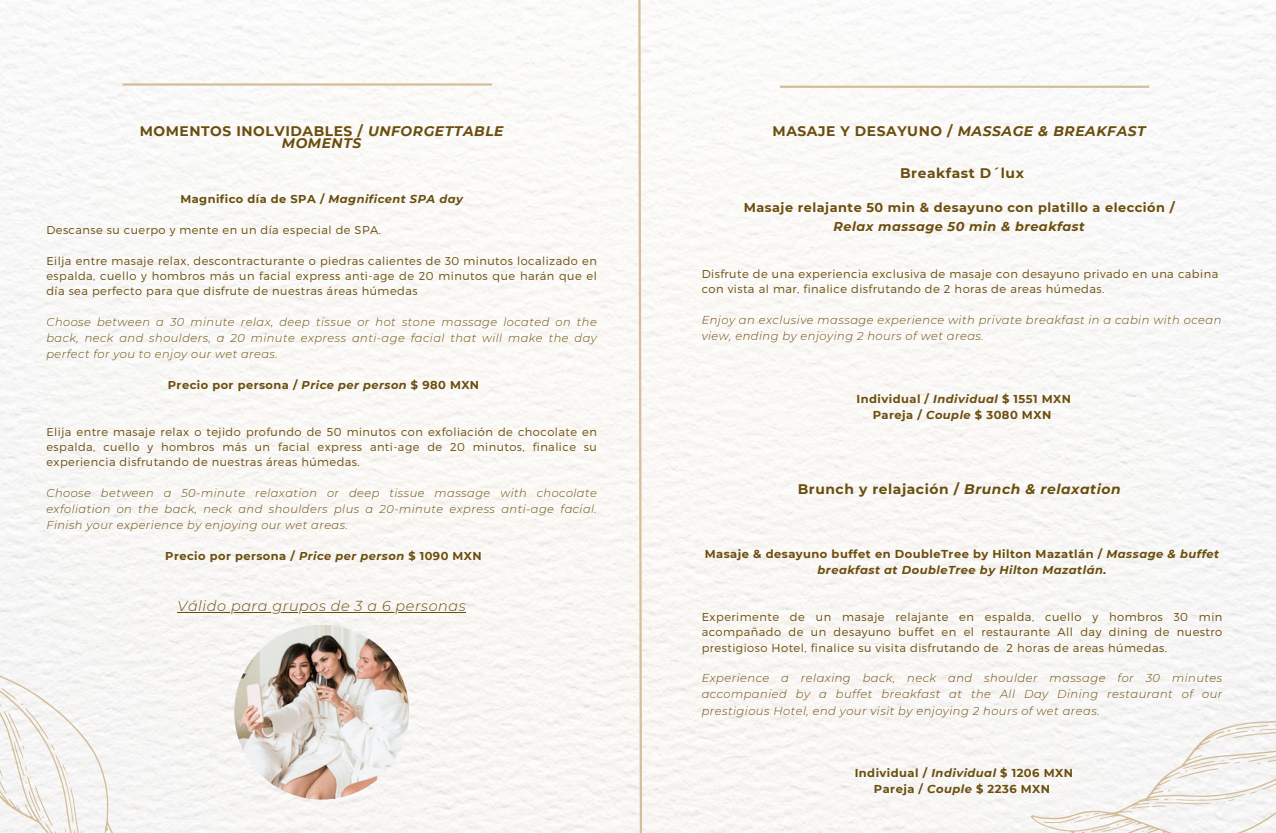
<style>
.page{position:relative;width:1276px;height:833px;background:#fff}
.page>*{position:absolute;margin:0;border:0;box-sizing:border-box;transform-origin:0 0}
.t1{font:italic 300 14.4px "Montserrat";letter-spacing:.04em;color:#6b4e0e}
.t2{font:700 13.8px "Montserrat";letter-spacing:.04em;color:#6b4e0e}
.t3{font:italic 700 13.8px "Montserrat";letter-spacing:.04em;color:#6b4e0e}
.t4{font:700 12.9px/18.3px "Montserrat";letter-spacing:.04em;color:#6b4e0e;text-align:center}
.t5{font:300 11.4px/15.3px "Montserrat";letter-spacing:.04em;color:#6b4e0e;text-align:justify}
.t6{font:italic 300 11.4px/16.2px "Montserrat";letter-spacing:.04em;color:#6b4e0e;text-align:justify}
.t7{font:700 11.4px/16.2px "Montserrat";letter-spacing:.04em;color:#6b4e0e;text-align:center}
.t8{font:italic 700 11.4px/16.2px "Montserrat";letter-spacing:.04em;color:#6b4e0e;text-align:center}
.s1{font-style:italic}
.s2{font-style:normal}
</style>
<div class="page">
<div style="left:0;top:0;width:1275px;height:832px;background:#f9f8f6"></div>
<div style="left:1029px;top:601px;width:246px;height:231px;background:#f7f6f5"></div>
<svg style="left:1042px;top:802px;width:67px;height:30px"></svg>
<svg style="left:1115px;top:698px;width:160px;height:135px"></svg>
<div style="left:0;top:601px;width:213px;height:231px;background:#f6f6f4"></div>
<svg style="left:0;top:686px;width:110px;height:147px"></svg>
<hr style="left:122px;top:83px;width:369px;height:3px;background:#d4bd9a">
<svg style="left:637px;top:0;width:6px;height:832px"></svg>
<hr style="left:779px;top:86px;width:369px;height:2px;background:#d4bd9a">
<hr style="left:177px;top:611px;width:289px;height:1px;background:#6b4e0e">
<img style="left:234px;top:624px;width:175px;height:175px;border-radius:50%">
<h1 class="t2" style="left:140px;top:122px;width:365px">MOMENTOS INOLVIDABLES / <span class="s1">UNFORGETTABLE</span></h1>
<p class="t3" style="left:772px;top:122px;width:374px"><span class="s2">MASAJE Y DESAYUNO /</span> MASSAGE &amp; BREAKFAST</p>
<h1 class="t3" style="left:282px;top:135px;width:81px">MOMENTS</h1>
<h2 class="t7" style="left:180px;top:191px;width:284px">Magnifico día de SPA / <span class="s1">Magnificent SPA day</span></h2>
<h4 class="t5" style="left:46px;top:222px;width:336px">Descanse su cuerpo y mente en un día especial de SPA.</h4>
<p class="t5" style="left:46px;top:252px;width:552px">Eilja entre masaje relax, descontracturante o piedras calientes de 30 minutos localizado en espalda, cuello y hombros más un facial express anti-age de 20 minutos que harán que el día sea perfecto para que disfrute de nuestras áreas húmedas</p>
<p class="t6" style="left:46px;top:313px;width:552px">Choose between a 30 minute relax, deep tissue or hot stone massage located on the back, neck and shoulders, a 20 minute express anti-age facial that will make the day perfect for you to enjoy our wet areas.</p>
<p class="t7" style="left:168px;top:377px;width:313px">Precio por persona / <span class="s1">Price per person</span> $ 980 MXN</p>
<h5 class="t5" style="left:46px;top:423px;width:552px">Elija entre masaje relax o tejido profundo de 50 minutos con exfoliación de chocolate en espalda, cuello y hombros más un facial express anti-age de 20 minutos, finalice su experiencia disfrutando de nuestras áreas húmedas.</h5>
<h5 class="t6" style="left:46px;top:484px;width:552px">Choose between a 50-minute relaxation or deep tissue massage with chocolate exfoliation on the back, neck and shoulders plus a 20-minute express anti-age facial.<br>Finish your experience by enjoying our wet areas.</h5>
<p class="t7" style="left:165px;top:548px;width:318px">Precio por persona / <span class="s1">Price per person</span> $ 1090 MXN</p>
<p class="t1" style="left:177px;top:596px;width:289px">Válido para grupos de 3 a 6 personas</p>
<h5 class="t2" style="left:900px;top:164px;width:125px">Breakfast D´lux</h5>
<h3 class="t4" style="left:743px;top:199px;width:432px">Masaje relajante 50 min &amp; desayuno con platillo a elección /<br><span class="s1">Relax massage 50 min &amp; breakfast</span></h3>
<h1 class="t5" style="left:701px;top:265px;width:518px">Disfrute de una experiencia exclusiva de masaje con desayuno privado en una cabina con vista al mar, finalice disfrutando de 2 horas de areas húmedas.</h1>
<h5 class="t6" style="left:701px;top:311px;width:521px">Enjoy an exclusive massage experience with private breakfast in a cabin with ocean view, ending by enjoying 2 hours of wet areas.</h5>
<p class="t7" style="left:856px;top:391px;width:216px">Individual / <span class="s1">Individual</span> $ 1551 MXN<br>Pareja / <span class="s1">Couple</span> $ 3080 MXN</p>
<p class="t2" style="left:797px;top:480px;width:324px">Brunch y relajación / <span class="s1">Brunch &amp; relaxation</span></p>
<p class="t8" style="left:704px;top:545px;width:516px"><span class="s2">Masaje &amp; desayuno buffet en DoubleTree by Hilton Mazatlán /</span> Massage &amp; buffet breakfast at DoubleTree by Hilton Mazatlán.</p>
<h5 class="t5" style="left:701px;top:608px;width:522px">Experimente de un masaje relajante en espalda, cuello y hombros 30 min acompañado de un desayuno buffet en el restaurante All day dining de nuestro prestigioso Hotel, finalice su visita disfrutando de 2 horas de areas húmedas.</h5>
<p class="t6" style="left:701px;top:670px;width:522px">Experience a relaxing back, neck and shoulder massage for 30 minutes accompanied by a buffet breakfast at the All Day Dining restaurant of our prestigious Hotel, end your visit by enjoying 2 hours of wet areas.</p>
<p class="t7" style="left:854px;top:764px;width:220px">Individual / <span class="s1">Individual</span> $ 1206 MXN<br>Pareja / <span class="s1">Couple</span> $ 2236 MXN</p>
</div>
